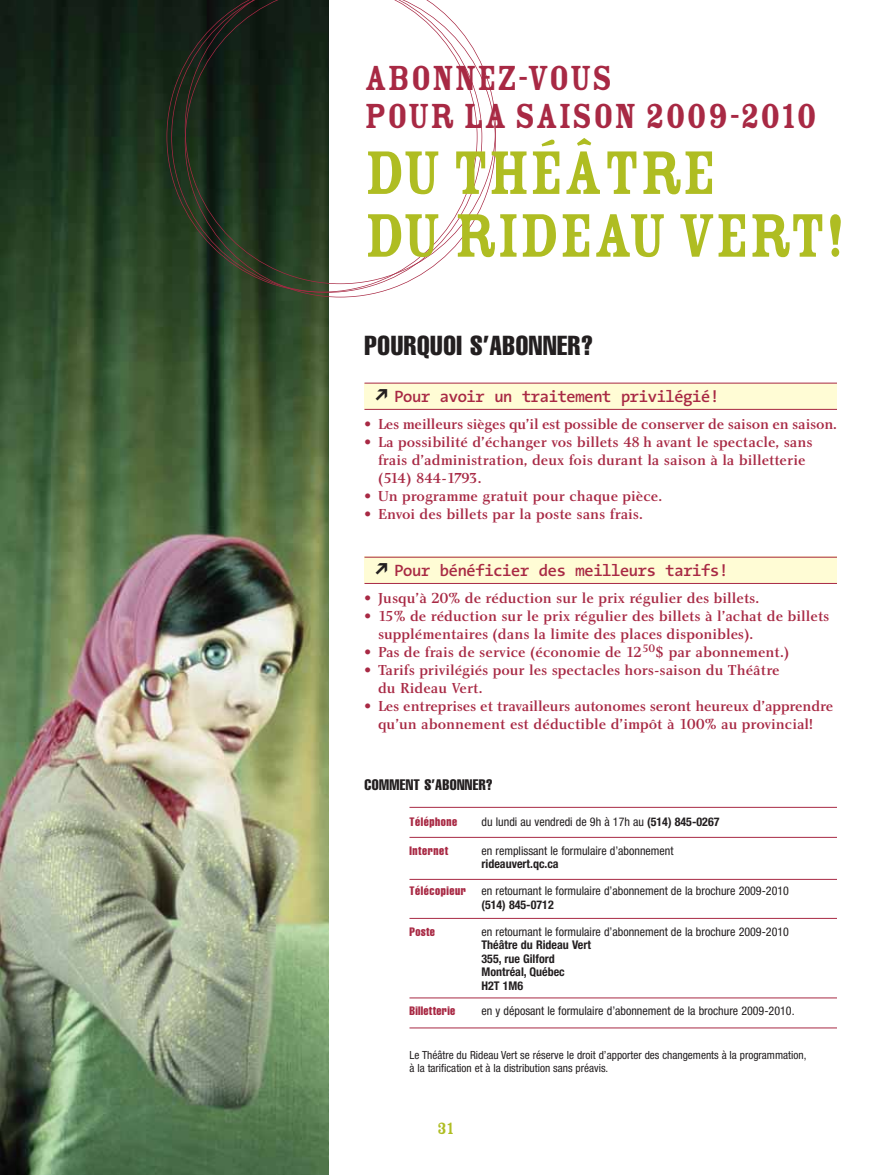
<style>
.page{position:relative;width:891px;height:1175px;background:#fff}
.page>*{position:absolute;margin:0;border:0;box-sizing:border-box;transform-origin:0 0}
.t1{font:67.35px/62.7px "Rosewood Fill";letter-spacing:-.01em;color:#afbd22}
.t2{font:38.25px/38.2px "Rosewood Fill";color:#a82944}
.t3{font:extra-condensed 27px "Helvetica";letter-spacing:.025em;color:#231f20}
.t4{font:18px "Rosewood Fill";color:#afbd22}
.t5{font:600 16.5px "The Sans Mono";letter-spacing:-.06em;color:#a82944}
.t6{font:15px/18px "Charlotte Medium Plain";color:#a82944}
.t7{font:extra-condensed 15px "Helvetica";letter-spacing:.025em;color:#231f20}
.t8{font:condensed 12px "Helvetica Neue";color:#231f20}
.t9{font:700 condensed 12px/13.5px "Helvetica Neue";color:#231f20}
.t10{font:extra-condensed 12px "Helvetica";letter-spacing:.045em;color:#a82944}
.t11{font:extra-condensed 12px "Helvetica";letter-spacing:.025em;color:#a82944}
.t12{font:condensed 11.25px/13.5px "Helvetica Neue";color:#231f20}
.s1{font-family:"Carta";font-weight:400;font-size:18px;color:#231f20}
.s2{font-weight:700}
</style>
<div class="page">
<img style="left:0;top:0;width:328px;height:1174px">
<div style="left:364px;top:383px;width:473px;height:26px;background:#fffcd5"></div>
<div style="left:364px;top:556px;width:473px;height:27px;background:#fffcd5"></div>
<hr style="left:364px;top:383px;width:473px;height:1px;background:#a82944">
<hr style="left:364px;top:409px;width:473px;height:1px;background:#a82944">
<hr style="left:364px;top:557px;width:473px;height:1px;background:#a82944">
<hr style="left:364px;top:583px;width:473px;height:1px;background:#a82944">
<hr style="left:410px;top:837px;width:427px;height:1px;background:#a82944">
<hr style="left:410px;top:807px;width:427px;height:1px;background:#a82944">
<hr style="left:410px;top:879px;width:427px;height:1px;background:#a82944">
<hr style="left:410px;top:918px;width:427px;height:1px;background:#a82944">
<hr style="left:410px;top:997px;width:427px;height:1px;background:#a82944">
<hr style="left:410px;top:1027px;width:427px;height:1px;background:#a82944">
<svg style="left:477px;top:55px;width:19px;height:161px"></svg>
<svg style="left:167px;top:0;width:310px;height:292px"></svg>
<h2 class="t2" style="left:364px;top:64px;width:454px">ABONNEZ-VOUS<br>POUR LA SAISON 2009-2010</h2>
<h1 class="t1" style="left:364px;top:151px;width:483px">DU THÉÂTRE<br>DU RIDEAU VERT!</h1>
<h3 class="t3" style="left:364px;top:336px;width:230px">POURQUOI S’ABONNER?</h3>
<p class="t5" style="left:374px;top:389px;width:348px"><span class="s1">-</span> Pour avoir un traitement privilégié!</p>
<p class="t6" style="left:364px;top:416px;width:474px">• Les meilleurs sièges qu’il est possible de conserver de saison en saison.</p>
<p class="t6" style="left:378px;top:434px;width:436px;text-indent:-14px">• La possibilité d’échanger vos billets 48 h avant le spectacle, sans frais d’administration, deux fois durant la saison à la billetterie (514) 844-1793.</p>
<p class="t6" style="left:364px;top:488px;width:299px">• Un programme gratuit pour chaque pièce.</p>
<p class="t6" style="left:364px;top:506px;width:280px">• Envoi des billets par la poste sans frais.</p>
<p class="t5" style="left:374px;top:563px;width:357px"><span class="s1">-</span> Pour bénéficier des meilleurs tarifs!</p>
<p class="t6" style="left:364px;top:590px;width:396px">• Jusqu’à 20% de réduction sur le prix régulier des billets.</p>
<p class="t6" style="left:378px;top:608px;width:453px;text-indent:-14px">• 15% de réduction sur le prix régulier des billets à l’achat de billets supplémentaires (dans la limite des places disponibles).</p>
<p class="t6" style="left:364px;top:644px;width:426px">• Pas de frais de service (économie de 12<sup>50</sup>$ par abonnement.)</p>
<p class="t6" style="left:378px;top:662px;width:403px;text-indent:-14px">• Tarifs privilégiés pour les spectacles hors-saison du Théâtre du Rideau Vert.</p>
<p class="t6" style="left:365px;top:698px;width:470px;text-align:center">• Les entreprises et travailleurs autonomes seront heureux d’apprendre qu’un abonnement est déductible d’impôt à 100% au provincial!</p>
<p class="t7" style="left:364px;top:779px;width:130px">COMMENT S’ABONNER?</p>
<p class="t10" style="left:410px;top:817px;width:49px">Téléphone</p>
<p class="t8" style="left:482px;top:817px;width:240px">du lundi au vendredi de 9h à 17h au <span class="s2">(514) 845-0267</span></p>
<p class="t10" style="left:410px;top:846px;width:40px">Internet</p>
<p class="t8" style="left:482px;top:846px;width:194px">en remplissant le formulaire d’abonnement</p>
<p class="t9" style="left:482px;top:858px;width:79px">rideauvert.qc.ca</p>
<p class="t10" style="left:410px;top:886px;width:58px">Télécopieur</p>
<p class="t8" style="left:482px;top:886px;width:309px">en retournant le formulaire d’abonnement de la brochure 2009-2010</p>
<p class="t9" style="left:482px;top:898px;width:74px">(514) 845-0712</p>
<p class="t10" style="left:410px;top:927px;width:27px">Poste</p>
<p class="t8" style="left:482px;top:927px;width:309px">en retournant le formulaire d’abonnement de la brochure 2009-2010</p>
<p class="t9" style="left:482px;top:939px;width:111px">Théâtre du Rideau Vert<br>355, rue Gilford<br>Montréal, Québec<br>H2T 1M6</p>
<p class="t11" style="left:410px;top:1006px;width:47px">Billetterie</p>
<p class="t8" style="left:482px;top:1006px;width:315px">en y déposant le formulaire d’abonnement de la brochure 2009-2010.</p>
<p class="t12" style="left:410px;top:1049px;width:398px">Le Théâtre du Rideau Vert se réserve le droit d’apporter des changements à la programmation, à la tarification et à la distribution sans préavis.</p>
<p class="t4" style="left:437px;top:1122px;width:18px">31</p>
</div>
